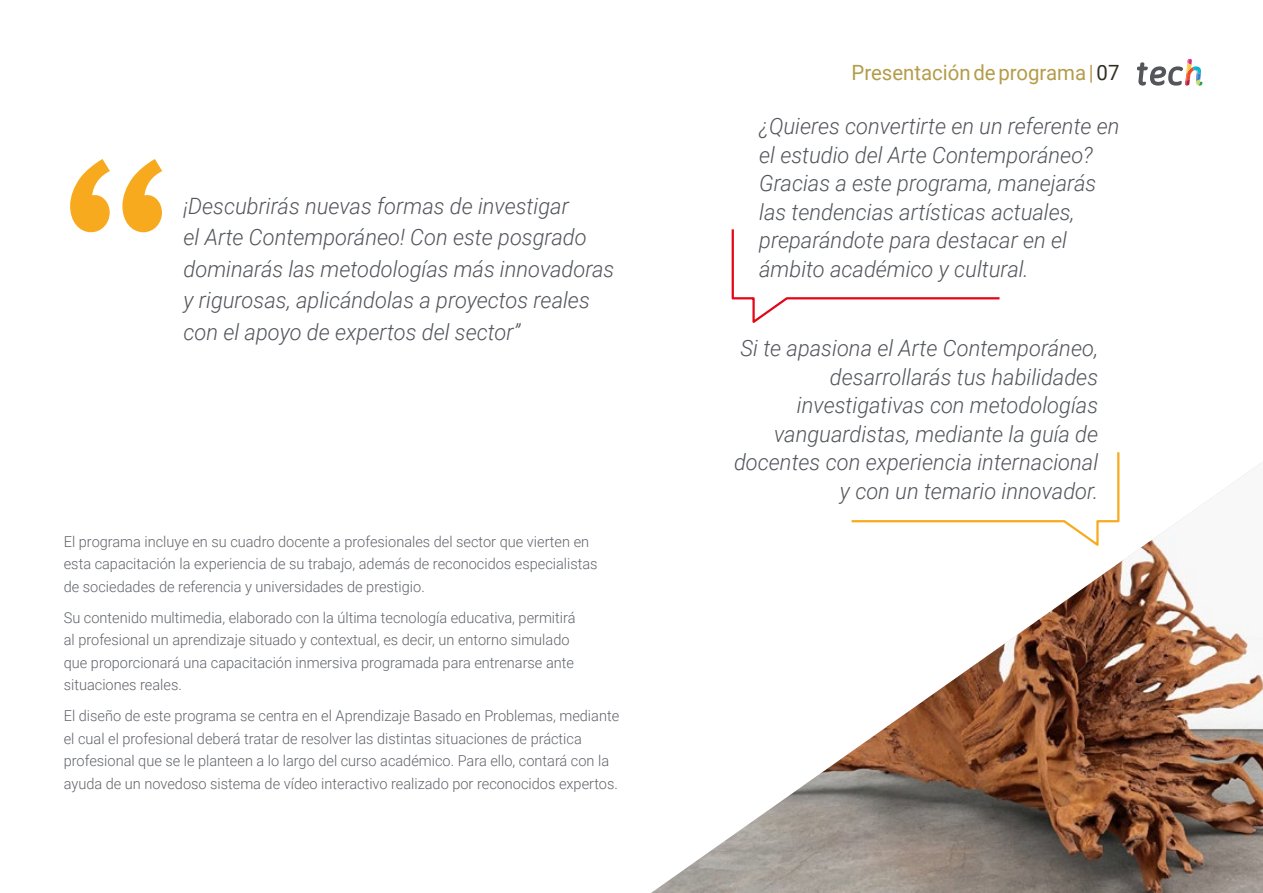
<style>
.page{position:relative;width:1263px;height:893px;background:#fff}
.page>*{position:absolute;margin:0;border:0;box-sizing:border-box;transform-origin:0 0}
.t1{font:italic 300 22.5px/28.5px "Roboto";color:#52555b}
.t2{font:21px "Roboto";color:#b49c4b}
.t3{font:300 15px/22.5px "Roboto";color:#61646a}
.s1{color:#312e20}
</style>
<div class="page">
<img style="left:651px;top:462px;width:612px;height:431px">
<svg style="left:70px;top:159px;width:92px;height:73px"></svg>
<svg style="left:731px;top:229px;width:269px;height:94px"></svg>
<svg style="left:849px;top:452px;width:271px;height:97px"></svg>
<svg style="left:1137px;top:59px;width:65px;height:27px"></svg>
<h1 class="t1" style="left:183px;top:189px;width:432px;line-height:31.5px">¡Descubrirás nuevas formas de investigar<br>el Arte Contemporáneo! Con este posgrado dominarás las metodologías más innovadoras y rigurosas, aplicándolas a proyectos reales con el apoyo de expertos del sector”</h1>
<p class="t3" style="left:64px;top:530px;width:535px">El programa incluye en su cuadro docente a profesionales del sector que vierten en esta capacitación la experiencia de su trabajo, además de reconocidos especialistas de sociedades de referencia y universidades de prestigio.</p>
<p class="t3" style="left:64px;top:606px;width:513px">Su contenido multimedia, elaborado con la última tecnología educativa, permitirá al profesional un aprendizaje situado y contextual, es decir, un entorno simulado que proporcionará una capacitación inmersiva programada para entrenarse ante situaciones reales.</p>
<p class="t3" style="left:64px;top:704px;width:557px">El diseño de este programa se centra en el Aprendizaje Basado en Problemas, mediante el cual el profesional deberá tratar de resolver las distintas situaciones de práctica profesional que se le planteen a lo largo del curso académico. Para ello, contará con la ayuda de un novedoso sistema de vídeo interactivo realizado por reconocidos expertos.</p>
<h2 class="t2" style="left:851px;top:57px;width:269px">Presentación de programa | <span class="s1">07</span></h2>
<h1 class="t1" style="left:759px;top:111px;width:362px">¿Quieres convertirte en un referente en el estudio del Arte Contemporáneo?<br>Gracias a este programa, manejarás las tendencias artísticas actuales, preparándote para destacar en el ámbito académico y cultural.</h1>
<h1 class="t1" style="left:734px;top:333px;width:366px;text-align:right">Si te apasiona el Arte Contemporáneo, desarrollarás tus habilidades investigativas con metodologías vanguardistas, mediante la guía de docentes con experiencia internacional y con un temario innovador.</h1>
</div>
